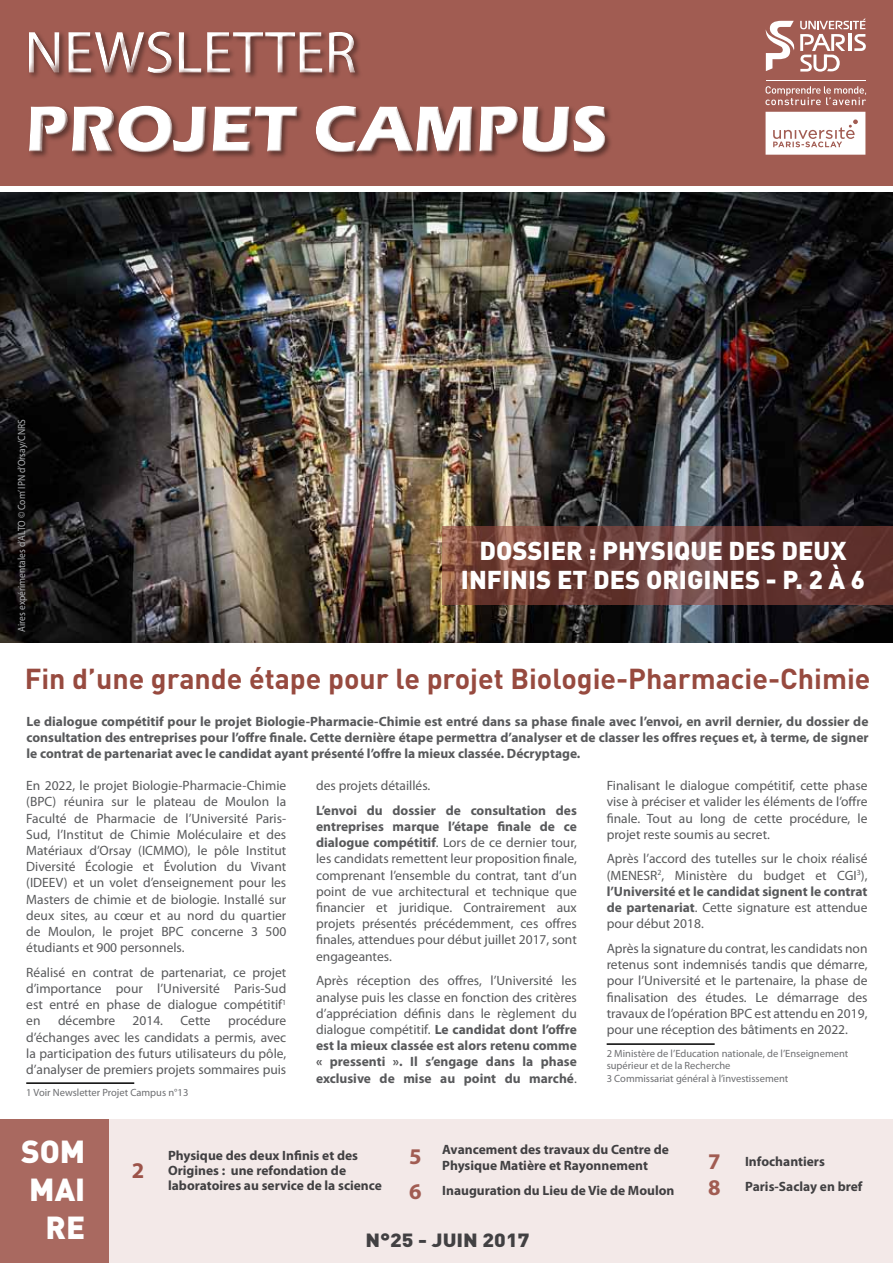
<style>
.page{position:relative;width:893px;height:1263px;background:#fff}
.page>*{position:absolute;margin:0;border:0;box-sizing:border-box;transform-origin:0 0}
.t1{font:700 67.5px "Eras ITC";color:#fff}
.t2{font:60px "Myriad Pro";color:#fff}
.t3{font:900 31.5px/37.8px "DINOT";color:#fff;text-align:right}
.t4{font:700 28.5px "DINOT";color:#974a3f}
.t5{font:900 25.5px/28.5px "DINOT";color:#fff;text-align:center}
.t6{font:700 22.5px "Myriad Pro";color:#a15c52}
.t7{font:700 22.5px "Myriad Pro";color:#9c5349}
.t8{font:900 18.9px "DINOT";color:#414042;scale:1.11 1}
.t9{font:13.5px/16.2px "Myriad Pro";color:#58595b;text-align:justify}
.t10{font:700 13.5px/16.2px "Myriad Pro";color:#58595b;text-align:justify}
.t11{font:700 13.5px/15px "Myriad Pro";color:#414042}
.t12{font:10.8px "DINOT";color:#414042;scale:1.11 1}
.t13{font:10.5px/12.6px "Myriad Pro";color:#6d6e71}
.t14{font:10.5px "Myriad Pro";color:#afb1b4;scale:.9 1}
.s1{font-weight:700}
</style>
<div class="page">
<div style="left:0;top:1120px;width:893px;height:143px;background:#f3e9e8"></div>
<div style="left:0;top:0;width:893px;height:185px;background:#a15c52"></div>
<img style="left:0;top:192px;width:893px;height:451px">
<div style="left:20px;top:25px;width:346px;height:59px;background:#000;opacity:.75"></div>
<div style="left:28px;top:104px;width:585px;height:56px;background:#000;opacity:.4"></div>
<div style="left:26px;top:104px;width:580px;height:49px;background:#a15c52"></div>
<div style="left:26px;top:106px;width:582px;height:49px;background:#000;opacity:.75"></div>
<svg style="left:442px;top:526px;width:451px;height:79px;background:#6d3f39"></svg>
<svg style="left:765px;top:86px;width:101px;height:19px"></svg>
<svg style="left:766px;top:19px;width:100px;height:53px"></svg>
<hr style="left:765px;top:80px;width:100px;height:1px;background:#fff">
<svg style="left:766px;top:112px;width:99px;height:43px;background:#f4eceb"></svg>
<hr style="left:26px;top:1082px;width:108px;height:2px;background:#000">
<hr style="left:607px;top:1043px;width:108px;height:2px;background:#000">
<div style="left:0;top:1120px;width:109px;height:143px;background:#a96960"></div>
<h2 class="t2" style="left:24px;top:16px;width:334px">NEWSLETTER</h2>
<h1 class="t1" style="left:26px;top:90px;width:585px">PROJET CAMPUS</h1>
<p class="t14" style="left:15px;top:631px;width:237px;rotate:-90deg">Aires expérimentales d’ALTO © Com’ IPN d’Orsay/CNRS</p>
<h3 class="t5" style="left:461px;top:536px;width:406px">DOSSIER : PHYSIQUE DES DEUX<br>INFINIS ET DES ORIGINES - P. 2 À 6</h3>
<h3 class="t4" style="left:25px;top:660px;width:847px">Fin d’une grande étape pour le projet Biologie-Pharmacie-Chimie</h3>
<p class="t10" style="left:27px;top:713px;width:843px">Le dialogue compétitif pour le projet Biologie-Pharmacie-Chimie est entré dans sa phase finale avec l’envoi, en avril dernier, du dossier de consultation des entreprises pour l’offre finale. Cette dernière étape permettra d’analyser et de classer les offres reçues et, à terme, de signer le contrat de partenariat avec le candidat ayant présenté l’offre la mieux classée. Décryptage.</p>
<p class="t9" style="left:607px;top:777px;width:262px">Finalisant le dialogue compétitif, cette phase vise à préciser et valider les éléments de l’offre finale. Tout au long de cette procédure, le projet reste soumis au secret.</p>
<p class="t9" style="left:607px;top:850px;width:262px">Après l’accord des tutelles sur le choix réalisé (MENESR<sup>2</sup>, Ministère du budget et CGI<sup>3</sup>), <span class="s1">l’Université et le candidat signent le contrat de partenariat</span>. Cette signature est attendue pour début 2018.</p>
<p class="t9" style="left:607px;top:940px;width:262px">Après la signature du contrat, les candidats non retenus sont indemnisés tandis que démarre, pour l’Université et le partenaire, la phase de finalisation des études. Le démarrage des travaux de l’opération BPC est attendu en 2019, pour une réception des bâtiments en 2022.</p>
<p class="t13" style="left:607px;top:1047px;width:243px">2 Ministère de l’Education nationale, de l’Enseignement supérieur et de la Recherche<br>3 Commissariat général à l’investissement</p>
<p class="t9" style="left:26px;top:777px;width:262px">En 2022, le projet Biologie-Pharmacie-Chimie (BPC) réunira sur le plateau de Moulon la Faculté de Pharmacie de l’Université Paris-Sud, l’Institut de Chimie Moléculaire et des Matériaux d’Orsay (ICMMO), le pôle Institut Diversité Écologie et Évolution du Vivant (IDEEV) et un volet d’enseignement pour les Masters de chimie et de biologie. Installé sur deux sites, au cœur et au nord du quartier de Moulon, le projet BPC concerne 3 500 étudiants et 900 personnels.</p>
<p class="t9" style="left:26px;top:964px;width:262px">Réalisé en contrat de partenariat, ce projet d’importance pour l’Université Paris-Sud est entré en phase de dialogue compétitif<sup>1 </sup>en</p>
<p class="t9" style="left:316px;top:777px;width:116px">des projets détaillés.</p>
<p class="t9" style="left:316px;top:802px;width:262px"><span class="s1">L’envoi du dossier de consultation des entreprises marque l’étape finale de ce dialogue compétitif</span>. Lors de ce dernier tour, les candidats remettent leur proposition finale, comprenant l’ensemble du contrat, tant d’un point de vue architectural et technique que financier et juridique. Contrairement aux projets présentés précédemment, ces offres finales, attendues pour début juillet 2017, sont engageantes.</p>
<p class="t9" style="left:316px;top:972px;width:262px">Après réception des offres, l’Université les analyse puis les classe en fonction des critères d’appréciation définis dans le règlement du dialogue compétitif. <span class="s1">Le candidat dont l’offre est la mieux classée est alors retenu comme « pressenti ». Il s’engage dans la phase exclusive de mise au point du marché</span>.</p>
<p class="t9" style="left:26px;top:1012px;width:262px;text-indent:202px">procédure d’échanges avec les candidats a permis, avec la participation des futurs utilisateurs du pôle, d’analyser de premiers projets sommaires puis</p>
<p class="t13" style="left:26px;top:1086px;width:164px">1 Voir Newsletter Projet Campus n°13</p>
<p class="t9" style="left:58px;top:1012px;width:59px">décembre</p>
<p class="t9" style="left:133px;top:1012px;width:32px">2014.</p>
<p class="t9" style="left:181px;top:1012px;width:32px">Cette</p>
<h3 class="t3" style="left:21px;top:1132px;width:66px">SOM<br>MAI<br>RE</h3>
<h3 class="t7" style="left:132px;top:1155px;width:14px">2</h3>
<p class="t11" style="left:168px;top:1148px;width:215px">Physique des deux Infinis et des<br>Origines : une refondation de laboratoires au service de la science</p>
<p class="t11" style="left:442px;top:1140px;width:228px;line-height:16.2px">Avancement des travaux du Centre de<br>Physique Matière et Rayonnement</p>
<p class="t11" style="left:442px;top:1182px;width:234px">Inauguration du Lieu de Vie de Moulon</p>
<h3 class="t6" style="left:409px;top:1141px;width:14px">5</h3>
<h3 class="t6" style="left:708px;top:1147px;width:14px">7</h3>
<h3 class="t6" style="left:409px;top:1177px;width:14px">6</h3>
<h3 class="t6" style="left:708px;top:1173px;width:14px">8</h3>
<h3 class="t8" style="left:365px;top:1227px;width:149px">N°25 - JUIN 2017</h3>
<p class="t12" style="left:361px;top:1232px;width:156px">NEWSLETTER N°25 - JUIN 2017</p>
<p class="t11" style="left:745px;top:1149px;width:119px;line-height:24.8px">Infochantiers<br>Paris-Saclay en bref</p>
</div>
